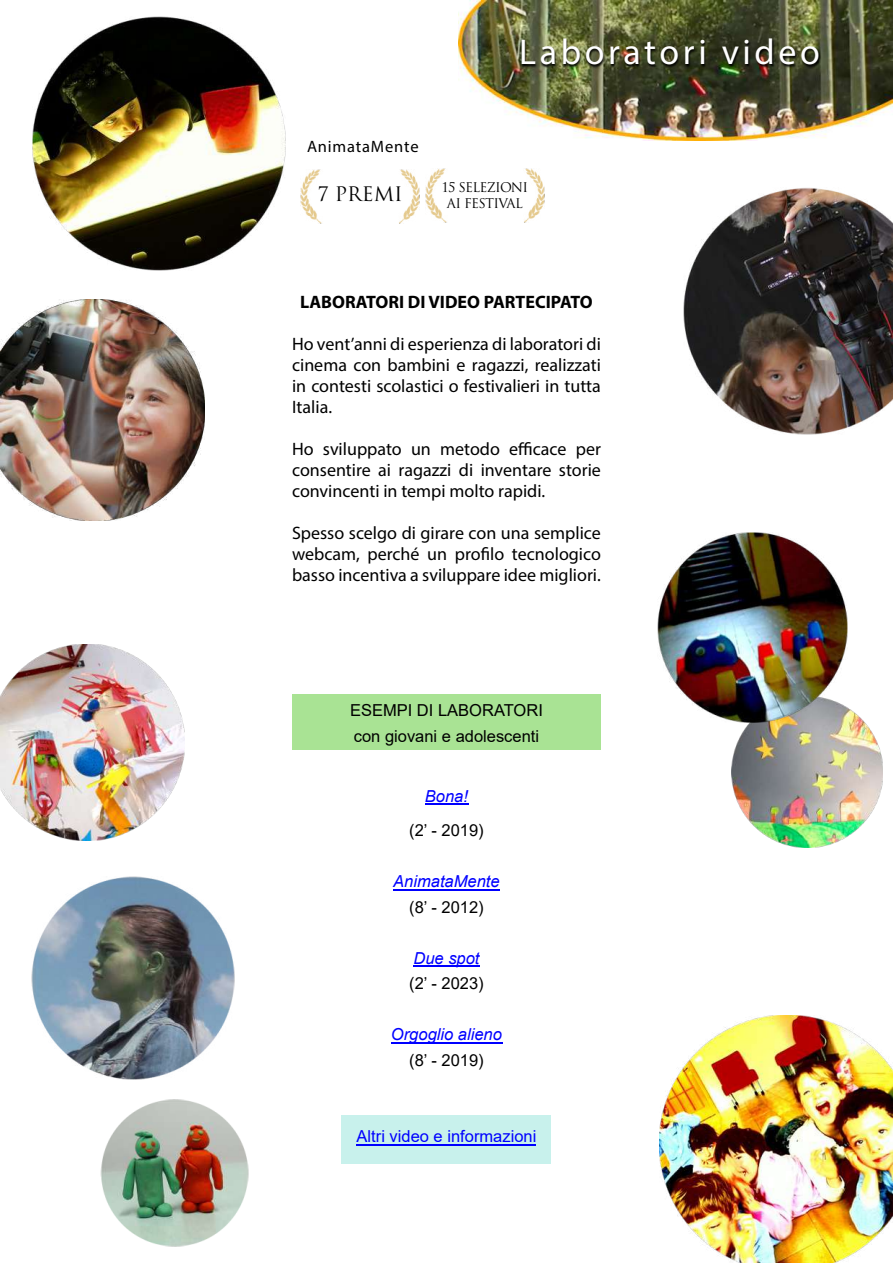
<style>
.page{position:relative;width:893px;height:1263px;background:#fff}
.page>*{position:absolute;margin:0;border:0;box-sizing:border-box;transform-origin:0 0}
.t1{font:36px "Myriad Pro";letter-spacing:.1em;color:#fff}
.t2{font:19.5px "Trajan Pro";color:#000}
.t3{font:18px/21px "Myriad Pro";color:#010101;text-align:justify}
.t4{font:700 18px "Myriad Pro";color:#010101}
.t5{font:16.5px/25.5px "Arial";color:#000}
.t6{font:italic 16.5px "Arial";color:#00f}
.t7{font:16.5px "Arial";color:#00f}
.t8{font:16.5px "Myriad Pro";letter-spacing:.05em;color:#000}
.t9{font:13.05px/15.6px "Trajan Pro";letter-spacing:-.05em;color:#000;text-align:center}
</style>
<div class="page">
<img style="left:33px;top:17px;width:252px;height:253px">
<img style="left:0;top:300px;width:205px;height:221px">
<img style="left:683px;top:188px;width:210px;height:247px">
<img style="left:731px;top:707px;width:151px;height:140px">
<img style="left:657px;top:533px;width:190px;height:189px">
<img style="left:0;top:644px;width:185px;height:196px">
<img style="left:100px;top:1099px;width:148px;height:148px">
<img style="left:659px;top:1015px;width:234px;height:248px">
<img style="left:31px;top:876px;width:204px;height:204px">
<img style="left:458px;top:0;width:435px;height:141px">
<img style="left:426px;top:169px;width:119px;height:53px">
<img style="left:300px;top:170px;width:119px;height:54px">
<div style="left:342px;top:1115px;width:209px;height:48px;background:#c8f1ec"></div>
<div style="left:292px;top:695px;width:309px;height:55px;background:#a9e394"></div>
<hr style="left:425px;top:803px;width:43px;height:2px;background:#00f">
<hr style="left:393px;top:889px;width:107px;height:1px;background:#00f">
<hr style="left:413px;top:965px;width:66px;height:2px;background:#00f">
<hr style="left:391px;top:1042px;width:111px;height:1px;background:#00f">
<hr style="left:357px;top:1144px;width:179px;height:1px;background:#00f">
<img style="left:521px;top:38px;width:301px;height:30px">
<h1 class="t1" style="left:519px;top:37px;width:302px">Laboratori video</h1>
<p class="t8" style="left:307px;top:140px;width:113px">AnimataMente</p>
<p class="t2" style="left:317px;top:186px;width:87px">7 PREMI</p>
<p class="t9" style="left:441px;top:181px;width:88px">15 SELEZIONI<br>AI FESTIVAL</p>
<p class="t4" style="left:300px;top:294px;width:294px">LABORATORI DI VIDEO PARTECIPATO</p>
<p class="t3" style="left:292px;top:335px;width:310px">Ho vent’anni di esperienza di laboratori di cinema con bambini e ragazzi, realizzati in contesti scolastici o festivalieri in tutta Italia.</p>
<p class="t3" style="left:292px;top:440px;width:310px">Ho sviluppato un metodo efficace per consentire ai ragazzi di inventare storie convincenti in tempi molto rapidi.</p>
<p class="t3" style="left:292px;top:524px;width:310px">Spesso scelgo di girare con una semplice webcam, perché un profilo tecnologico basso incentiva a sviluppare idee migliori.</p>
<p class="t5" style="left:350px;top:699px;width:194px">ESEMPI DI LABORATORI con giovani e adolescenti</p>
<p class="t6" style="left:425px;top:790px;width:45px">Bona!</p>
<p class="t5" style="left:409px;top:819px;width:76px">(2’ - 2019)</p>
<p class="t6" style="left:393px;top:875px;width:108px">AnimataMente</p>
<p class="t5" style="left:409px;top:896px;width:76px">(8’ - 2012)</p>
<p class="t6" style="left:413px;top:952px;width:68px">Due spot</p>
<p class="t5" style="left:409px;top:972px;width:76px">(2’ - 2023)</p>
<p class="t6" style="left:391px;top:1028px;width:112px">Orgoglio alieno</p>
<p class="t5" style="left:409px;top:1049px;width:76px">(8’ - 2019)</p>
<p class="t7" style="left:357px;top:1130px;width:181px">Altri video e informazioni</p>
</div>
